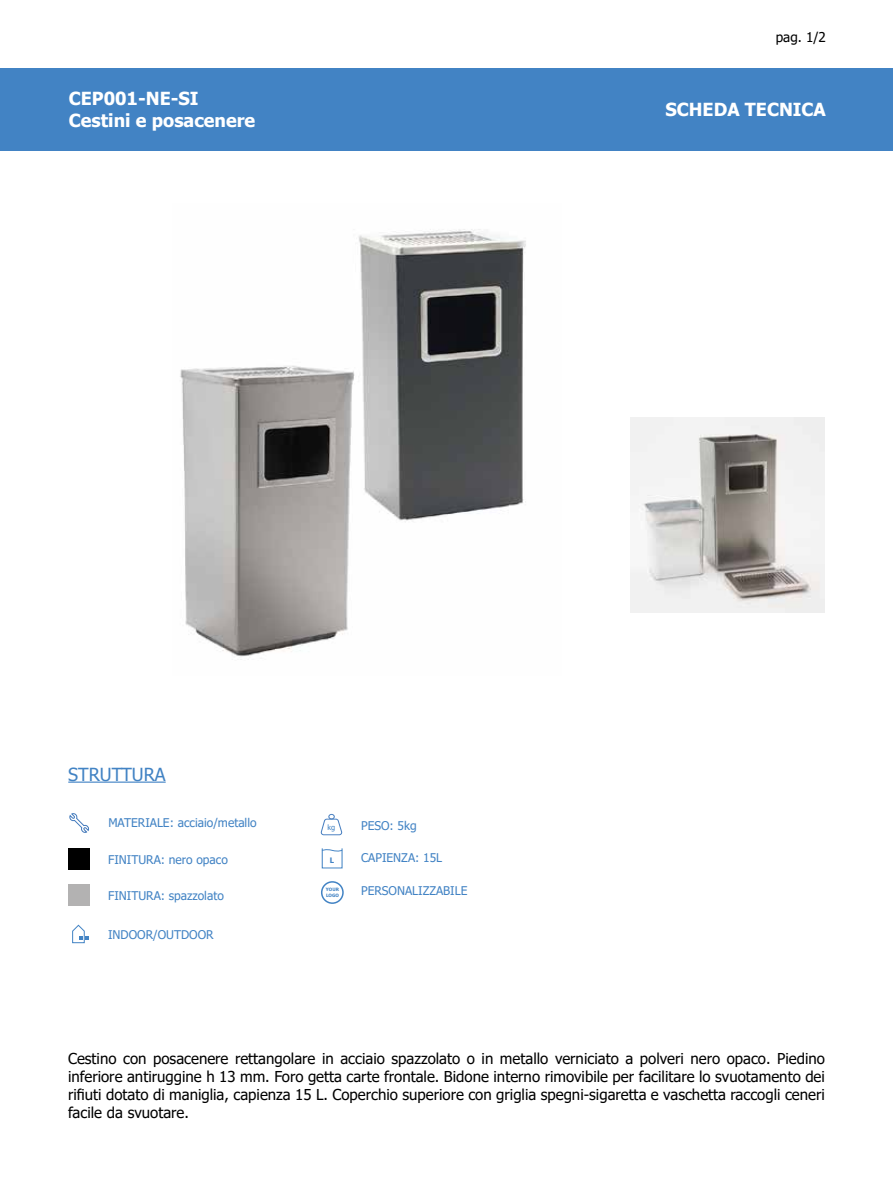
<style>
.page{position:relative;width:893px;height:1187px;background:#fff}
.page>*{position:absolute;margin:0;border:0;box-sizing:border-box;transform-origin:0 0}
.t1{font:700 18px/21.6px "Tahoma";color:#fff}
.t2{font:18px "Tahoma";color:#4283c4}
.t3{font:15px/18px "Tahoma";color:#000;text-align:justify}
.t4{font:13.5px "Tahoma";color:#000}
.t5{font:12px "Tahoma";color:#4283c4}
.t6{font:700 7.5px "Tahoma";color:#4283c4}
.t7{font:7.35px "Tahoma";color:#4283c4}
.t8{font:700 4.5px/5.4px "Tahoma";color:#4283c4}
</style>
<div class="page">
<hr style="left:68px;top:781px;width:98px;height:1px;background:#4283c4">
<div style="left:68px;top:884px;width:21px;height:21px;background:#b3b2b2"></div>
<div style="left:68px;top:848px;width:21px;height:21px;background:#000"></div>
<svg style="left:72px;top:924px;width:17px;height:19px"></svg>
<svg style="left:69px;top:813px;width:20px;height:20px"></svg>
<svg style="left:321px;top:814px;width:21px;height:21px"></svg>
<div style="left:322px;top:848px;width:20px;height:20px;border:1px solid #4283c4"></div>
<svg style="left:322px;top:848px;width:21px;height:4px"></svg>
<div style="left:321px;top:881px;width:23px;height:22px;border:2px solid #4283c4;border-radius:50%"></div>
<div style="left:0;top:68px;width:893px;height:82px;background:#4283c4"></div>
<img style="left:180px;top:229px;width:346px;height:431px">
<img style="left:630px;top:418px;width:195px;height:194px">
<p class="t1" style="left:69px;top:89px;width:188px">CEP001-NE-SI<br>Cestini e posacenere</p>
<p class="t4" style="left:776px;top:28px;width:52px">pag. 1/2</p>
<p class="t1" style="left:678px;top:91px;width:162px">SCHEDA TECNICA</p>
<p class="t1" style="left:665px;top:99px;width:162px">SCHEDA TECNICA</p>
<p class="t2" style="left:68px;top:762px;width:99px">STRUTTURA</p>
<p class="t5" style="left:108px;top:815px;width:150px">MATERIALE: acciaio/metallo</p>
<p class="t5" style="left:108px;top:851px;width:121px">FINITURA: nero opaco</p>
<p class="t5" style="left:108px;top:887px;width:117px">FINITURA: spazzolato</p>
<p class="t5" style="left:108px;top:926px;width:107px">INDOOR/OUTDOOR</p>
<p class="t7" style="left:327px;top:822px;width:9px">kg</p>
<p class="t6" style="left:330px;top:854px;width:6px">L</p>
<p class="t8" style="left:326px;top:887px;width:15px">YOUR<br>LOGO</p>
<p class="t5" style="left:361px;top:817px;width:57px">PESO: 5kg</p>
<p class="t5" style="left:361px;top:850px;width:83px">CAPIENZA: 15L</p>
<p class="t5" style="left:361px;top:882px;width:108px">PERSONALIZZABILE</p>
<p class="t3" style="left:68px;top:1050px;width:758px">Cestino con posacenere rettangolare in acciaio spazzolato o in metallo verniciato a polveri nero opaco. Piedino inferiore antiruggine h 13 mm. Foro getta carte frontale. Bidone interno rimovibile per facilitare lo svuotamento dei rifiuti dotato di maniglia, capienza 15 L. Coperchio superiore con griglia spegni-sigaretta e vaschetta raccogli ceneri facile da svuotare.</p>
</div>
